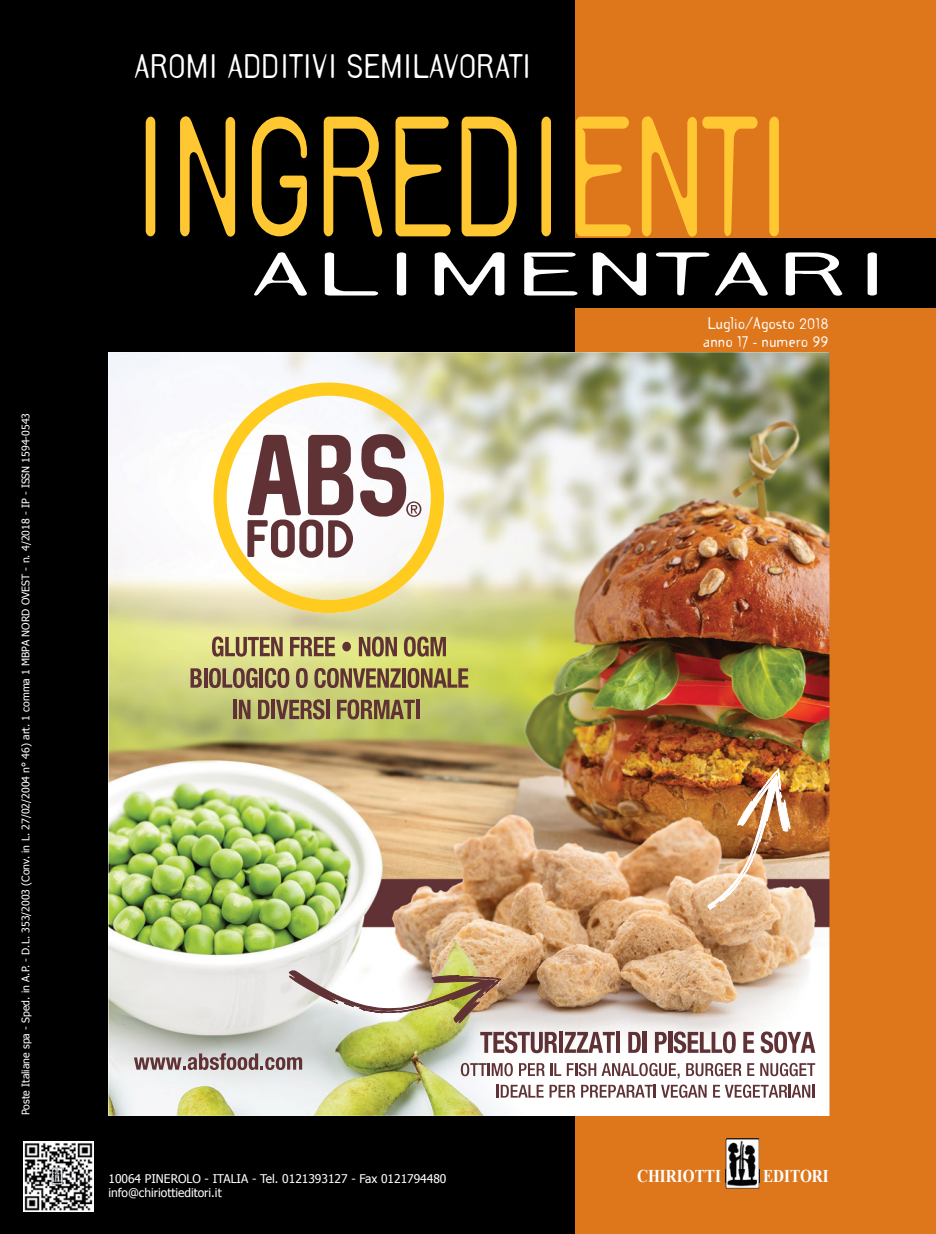
<style>
.page{position:relative;width:936px;height:1234px;background:#fff}
.page>*{position:absolute;margin:0;border:0;box-sizing:border-box;transform-origin:0 0}
.t1{font:149.55px "Template Gothic";color:#ffc832;scale:.8 1}
.t2{font:53.85px "Template Gothic";letter-spacing:.04em;color:#fff;scale:2.15 1}
.t3{font:29.85px "Template Gothic";color:#fff}
.t4{font:700 18px "Times New Roman";color:#fff;scale:.85 1}
.t5{font:15px/18px "Template Gothic";color:#fff;text-align:center}
.t6{font:12px/14.4px "Tahoma";color:#fff}
.t7{font:10.5px "Tahoma";color:#fff}
</style>
<div class="page">
<div style="left:0;top:0;width:935px;height:1233px;background:#de761c"></div>
<div style="left:0;top:0;width:574px;height:1233px;background:#000"></div>
<img style="left:108px;top:352px;width:721px;height:763px">
<svg style="left:212px;top:636px;width:70px;height:20px"></svg>
<svg style="left:290px;top:636px;width:45px;height:20px"></svg>
<div style="left:342px;top:641px;width:9px;height:10px;background:#603235;border-radius:50%"></div>
<svg style="left:359px;top:636px;width:38px;height:20px"></svg>
<svg style="left:404px;top:636px;width:42px;height:20px"></svg>
<svg style="left:190px;top:668px;width:12px;height:19px"></svg>
<hr style="left:204px;top:668px;width:3px;height:19px;background:#603235">
<svg style="left:209px;top:667px;width:48px;height:21px"></svg>
<hr style="left:259px;top:668px;width:4px;height:19px;background:#603235">
<svg style="left:265px;top:667px;width:24px;height:21px"></svg>
<svg style="left:296px;top:667px;width:12px;height:21px"></svg>
<svg style="left:314px;top:667px;width:87px;height:21px;background:#978155"></svg>
<hr style="left:402px;top:668px;width:4px;height:19px;background:#603235">
<svg style="left:407px;top:667px;width:61px;height:21px"></svg>
<hr style="left:233px;top:699px;width:4px;height:20px;background:#603235">
<svg style="left:239px;top:699px;width:11px;height:20px"></svg>
<svg style="left:258px;top:699px;width:11px;height:20px"></svg>
<hr style="left:271px;top:699px;width:4px;height:20px;background:#603235">
<svg style="left:276px;top:699px;width:48px;height:20px"></svg>
<hr style="left:326px;top:699px;width:3px;height:20px;background:#603235">
<svg style="left:337px;top:699px;width:78px;height:20px;background:#8e794e"></svg>
<hr style="left:416px;top:699px;width:3px;height:20px;background:#603235">
<svg style="left:213px;top:382px;width:231px;height:231px;background:#f7eabc"></svg>
<img style="left:248px;top:435px;width:53px;height:80px">
<img style="left:308px;top:435px;width:45px;height:80px">
<img style="left:360px;top:434px;width:46px;height:82px">
<img style="left:247px;top:520px;width:21px;height:37px">
<img style="left:271px;top:519px;width:24px;height:38px">
<img style="left:299px;top:519px;width:24px;height:38px">
<img style="left:328px;top:520px;width:25px;height:37px">
<img style="left:406px;top:501px;width:15px;height:16px">
<img style="left:480px;top:1031px;width:62px;height:21px">
<img style="left:544px;top:1031px;width:13px;height:21px">
<img style="left:559px;top:1031px;width:55px;height:21px">
<img style="left:616px;top:1031px;width:4px;height:21px">
<img style="left:628px;top:1031px;width:12px;height:21px">
<img style="left:643px;top:1031px;width:3px;height:21px">
<img style="left:655px;top:1031px;width:11px;height:21px">
<img style="left:668px;top:1031px;width:67px;height:21px">
<img style="left:743px;top:1031px;width:11px;height:21px">
<img style="left:760px;top:1031px;width:55px;height:21px">
<svg style="left:496px;top:1084px;width:47px;height:13px"></svg>
<svg style="left:549px;top:1084px;width:26px;height:13px"></svg>
<svg style="left:581px;top:1084px;width:74px;height:13px"></svg>
<svg style="left:661px;top:1084px;width:45px;height:13px"></svg>
<svg style="left:713px;top:1084px;width:101px;height:13px"></svg>
<svg style="left:461px;top:1062px;width:52px;height:13px"></svg>
<svg style="left:519px;top:1062px;width:160px;height:16px;background:#c9b9ba"></svg>
<svg style="left:686px;top:1062px;width:55px;height:13px"></svg>
<svg style="left:747px;top:1062px;width:7px;height:13px"></svg>
<svg style="left:760px;top:1062px;width:55px;height:13px"></svg>
<img style="left:287px;top:955px;width:246px;height:72px">
<img style="left:706px;top:748px;width:85px;height:165px">
<svg style="left:134px;top:1052px;width:168px;height:17px;background:#a79797"></svg>
<div style="left:243px;top:238px;width:692px;height:69px;background:#000"></div>
<img style="left:24px;top:1141px;width:70px;height:69px">
<img style="left:725px;top:1138px;width:34px;height:50px">
<img style="left:725px;top:1169px;width:34px;height:12px">
<p class="t7" style="left:19px;top:1114px;width:703px;rotate:-90deg">Poste Italiane spa - Sped. in A.P. - D.L. 353/2003 (Conv. in L. 27/02/2004 n° 46) art. 1 comma 1 MBPA NORD OVEST - n. 4/2018 - IP - ISSN 1594-0543</p>
<h3 class="t3" style="left:134px;top:45px;width:400px">AROMI ADDITIVI SEMILAVORATI</h3>
<h1 class="t1" style="left:130px;top:72px;width:833px">INGREDIENTI</h1>
<h2 class="t2" style="left:249px;top:236px;width:301px">ALIMENTARI</h2>
<h3 class="t5" style="left:702px;top:313px;width:127px">Luglio/Agosto 2018 anno 17 - numero 99</h3>
<p class="t6" style="left:108px;top:1170px;width:339px">10064 PINEROLO - ITALIA - Tel. 0121393127 - Fax 0121794480 info@chiriottieditori.it</p>
<h3 class="t4" style="left:637px;top:1163px;width:100px">CHIRIOTTI</h3>
<h3 class="t4" style="left:763px;top:1163px;width:79px">EDITORI</h3>
</div>
